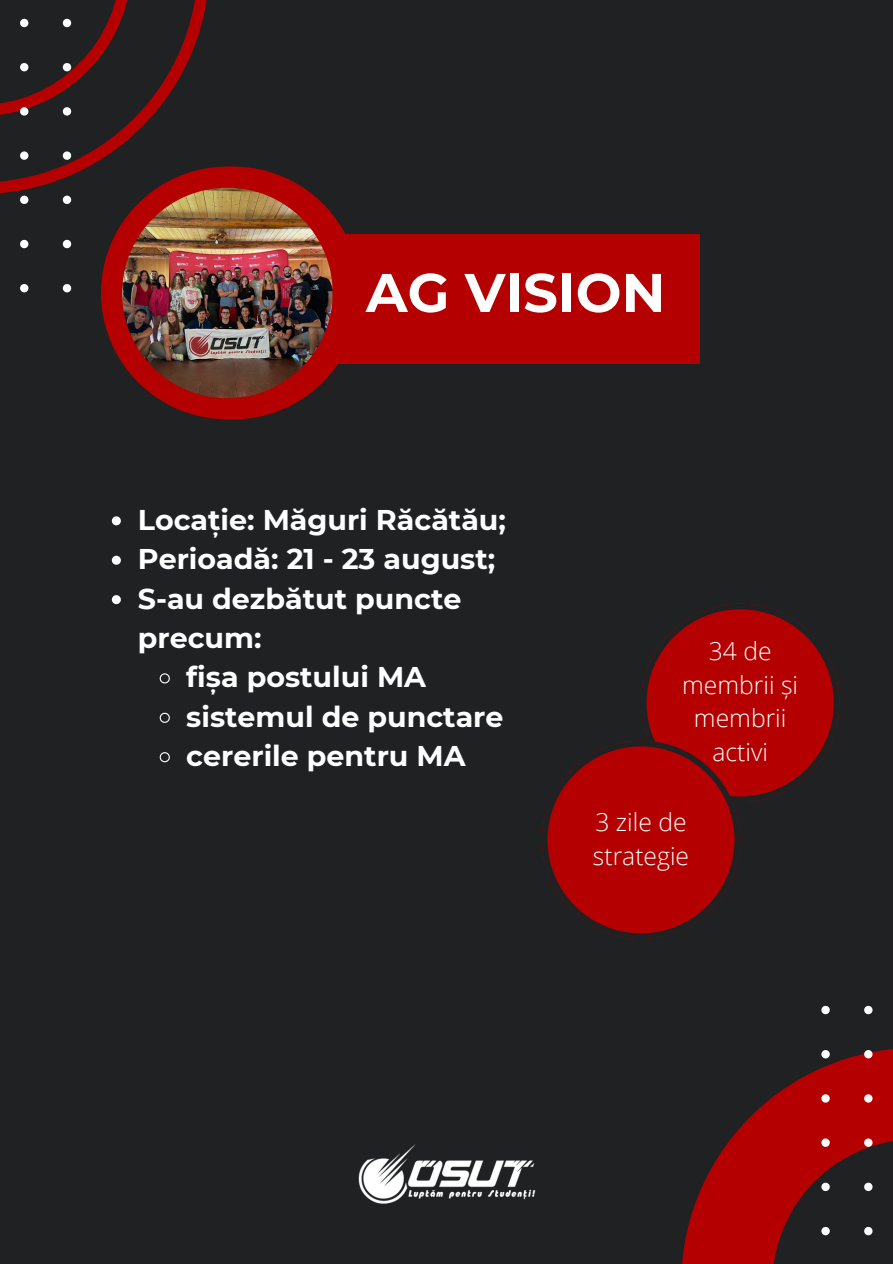
<style>
.page{position:relative;width:893px;height:1264px;background:#fff}
.page>*{position:absolute;margin:0;border:0;box-sizing:border-box;transform-origin:0 0}
.t1{font:700 54.3px "Montserrat";color:#fff}
.t2{font:700 28.5px/39.3px "Montserrat";color:#fff}
.t3{font:300 24.6px/33.8px "Open Sans";color:#fff;text-align:center}
</style>
<div class="page">
<div style="left:0;top:0;width:892px;height:1263px;background:#1f2122"></div>
<svg style="left:0;top:0;width:207px;height:292px"></svg>
<svg style="left:682px;top:1068px;width:139px;height:195px;fill:#b40001"></svg>
<svg style="left:821px;top:1005px;width:71px;height:231px"></svg>
<img style="left:358px;top:1144px;width:178px;height:60px">
<div style="left:203px;top:235px;width:496px;height:129px;background:#b40001"></div>
<svg style="left:542px;top:603px;width:297px;height:335px"></svg>
<svg style="left:112px;top:516px;width:9px;height:9px"></svg>
<svg style="left:112px;top:555px;width:9px;height:9px"></svg>
<svg style="left:112px;top:595px;width:9px;height:9px"></svg>
<svg style="left:159px;top:673px;width:11px;height:11px"></svg>
<svg style="left:159px;top:712px;width:11px;height:11px"></svg>
<svg style="left:159px;top:752px;width:11px;height:11px"></svg>
<svg style="left:101px;top:167px;width:253px;height:252px"></svg>
<img style="left:122px;top:188px;width:210px;height:210px">
<p class="t1" style="left:366px;top:259px;width:301px">AG VISION</p>
<p class="t2" style="left:138px;top:500px;width:369px">Locație: Măguri Răcătău;</p>
<p class="t2" style="left:138px;top:539px;width:359px">Perioadă: 21 - 23 august;</p>
<p class="t2" style="left:138px;top:578px;width:325px">S-au dezbătut puncte precum:</p>
<p class="t2" style="left:186px;top:657px;width:241px">fișa postului MA</p>
<p class="t2" style="left:186px;top:697px;width:319px">sistemul de punctare</p>
<p class="t2" style="left:186px;top:736px;width:281px">cererile pentru MA</p>
<p class="t3" style="left:682px;top:633px;width:117px">34 de membrii și membrii activi</p>
<p class="t3" style="left:593px;top:804px;width:98px;text-align:left">3 zile de strategie</p>
</div>
